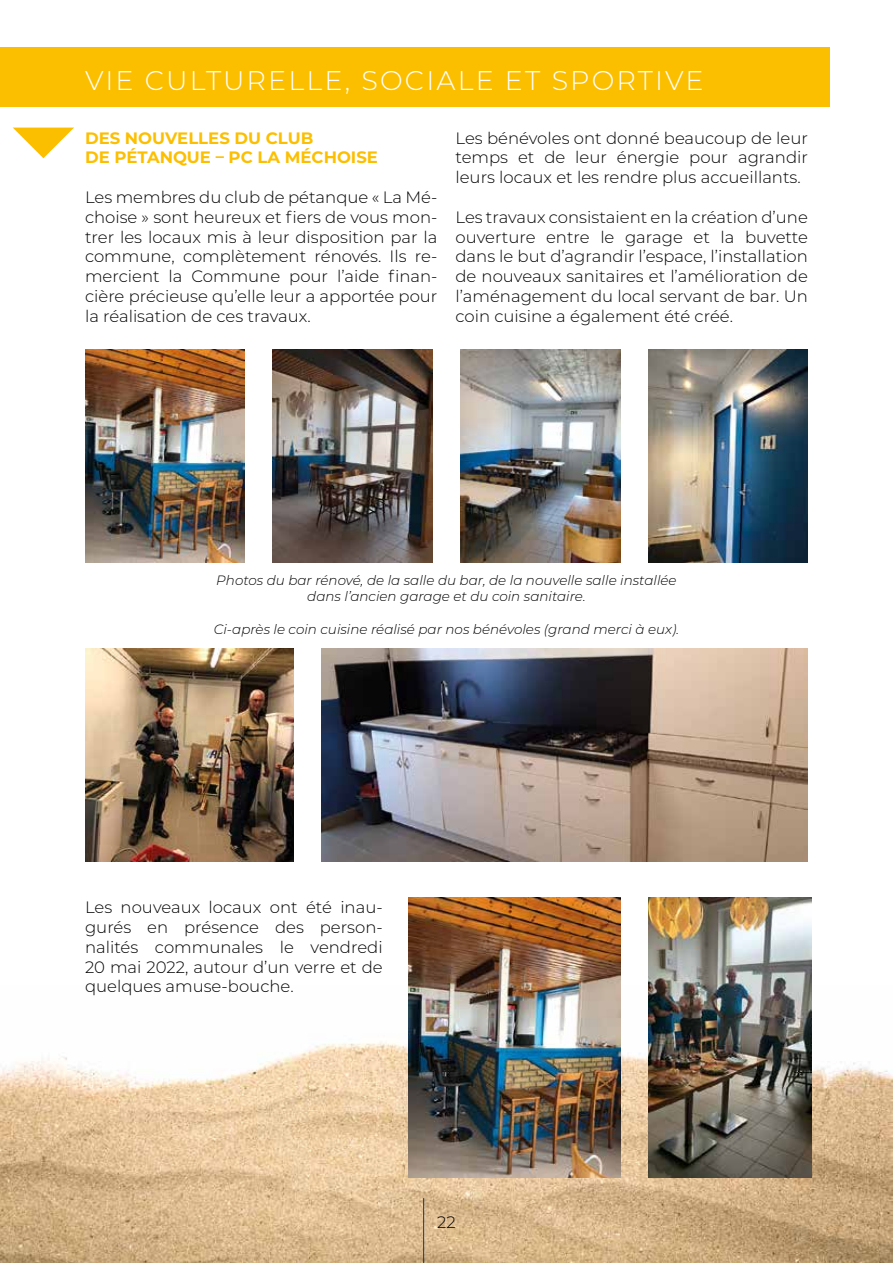
<style>
.page{position:relative;width:893px;height:1263px;background:#fff}
.page>*{position:absolute;margin:0;border:0;box-sizing:border-box;transform-origin:0 0}
.t1{font:300 27px "Montserrat";letter-spacing:.08em;color:#fff}
.t2{font:300 16.5px/19.8px "Montserrat";color:#000;text-align:justify}
.t3{font:700 16.5px/19.8px "Montserrat";color:#fcbf00}
.t4{font:italic 300 13.5px/16.2px "Montserrat";color:#000;text-align:center}
</style>
<div class="page">
<img style="left:0;top:985px;width:893px;height:278px">
<hr style="left:423px;top:1198px;width:1px;height:65px;background:#004283">
<div style="left:0;top:47px;width:829px;height:59px;background:#fcbf00"></div>
<svg style="left:13px;top:128px;width:61px;height:30px"></svg>
<img style="left:85px;top:350px;width:160px;height:212px">
<img style="left:273px;top:350px;width:159px;height:212px">
<img style="left:461px;top:350px;width:159px;height:212px">
<img style="left:648px;top:350px;width:160px;height:212px">
<img style="left:85px;top:648px;width:208px;height:213px">
<img style="left:322px;top:648px;width:486px;height:213px">
<img style="left:408px;top:897px;width:212px;height:281px">
<img style="left:648px;top:897px;width:164px;height:281px">
<h1 class="t1" style="left:85px;top:62px;width:620px">VIE CULTURELLE, SOCIALE ET SPORTIVE</h1>
<p class="t3" style="left:85px;top:127px;width:294px">DES NOUVELLES DU CLUB<br>DE PÉTANQUE – PC LA MÉCHOISE</p>
<p class="t2" style="left:85px;top:187px;width:354px">Les membres du club de pétanque « La Mé&shy;choise » sont heureux et fiers de vous mon&shy;trer les locaux mis à leur disposition par la commune, complètement rénovés. Ils re&shy;mercient la Commune pour l’aide finan&shy;cière précieuse qu’elle leur a apportée pour la réalisation de ces travaux.</p>
<p class="t2" style="left:455px;top:127px;width:354px">Les bénévoles ont donné beaucoup de leur temps et de leur énergie pour agrandir leurs locaux et les rendre plus accueillants.</p>
<p class="t2" style="left:455px;top:206px;width:354px">Les travaux consistaient en la création d’une ouverture entre le garage et la buvette dans le but d’agrandir l’espace, l’installation de nouveaux sanitaires et l’amélioration de l’aménagement du local servant de bar. Un coin cuisine a également été créé.</p>
<p class="t4" style="left:216px;top:572px;width:462px">Photos du bar rénové, de la salle du bar, de la nouvelle salle installée dans l’ancien garage et du coin sanitaire.</p>
<p class="t4" style="left:214px;top:620px;width:467px">Ci-après le coin cuisine réalisé par nos bénévoles (grand merci à eux).</p>
<p class="t2" style="left:85px;top:897px;width:299px">Les nouveaux locaux ont été inau&shy;gurés en présence des person&shy;nalités communales le vendredi 20 mai 2022, autour d’un verre et de quelques amuse-bouche.</p>
<p class="t2" style="left:437px;top:1212px;width:20px">22</p>
</div>
